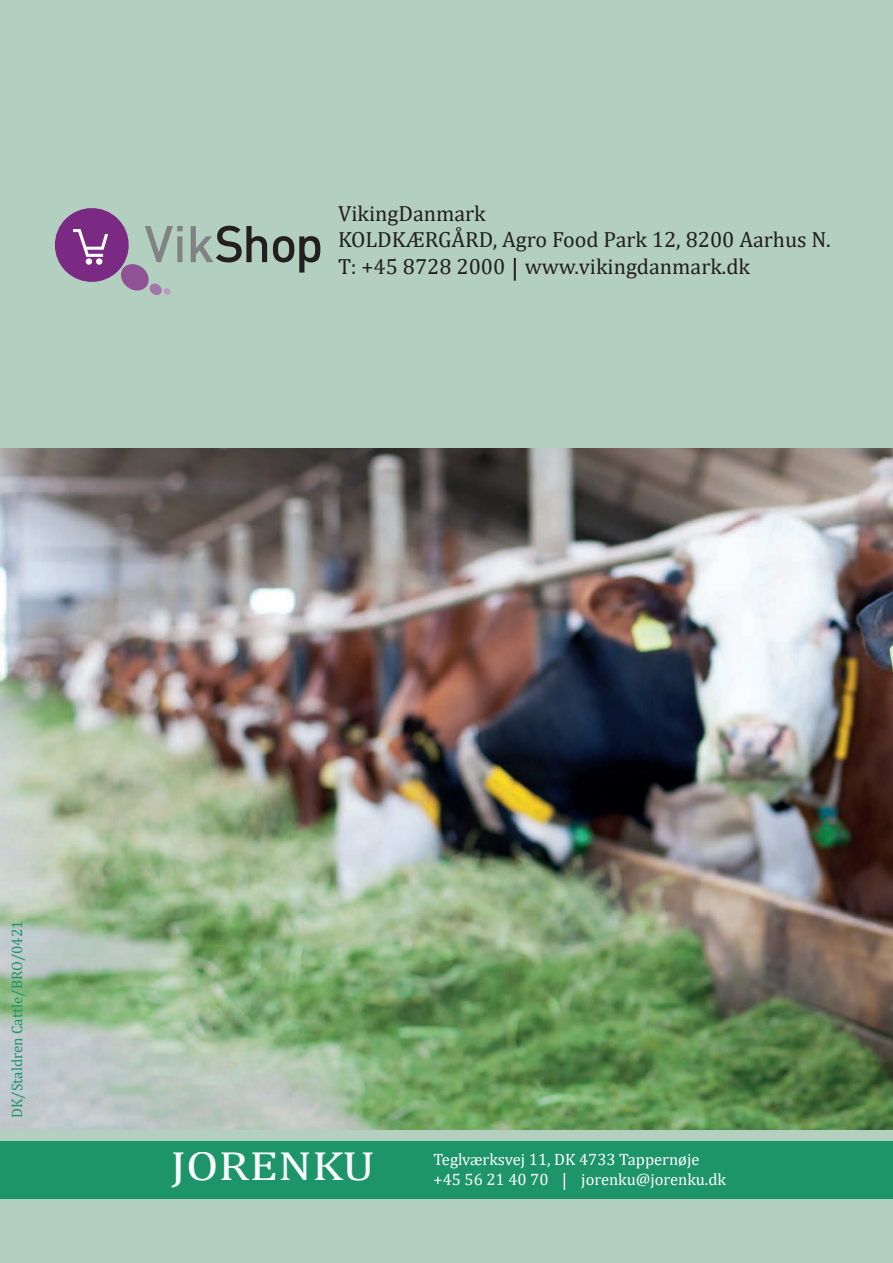
<style>
.page{position:relative;width:893px;height:1263px;background:#b2cfbf}
.page>*{position:absolute;margin:0;border:0;box-sizing:border-box;transform-origin:0 0}
.t1{font:40.95px "Cambria";color:#f9fcfa;scale:1.21 1}
.t2{font:22.05px/26.4px "Cambria";color:#231f20}
.t3{font:16.5px/19.8px "Cambria";color:#fff}
.t4{font:15px "Cambria";color:#1d9569}
</style>
<div class="page">
<div style="left:0;top:1142px;width:893px;height:57px;background:#1d9569"></div>
<svg style="left:564px;top:1173px;width:1px;height:17px"></svg>
<img style="left:0;top:449px;width:893px;height:680px">
<svg style="left:191px;top:226px;width:76px;height:36px"></svg>
<svg style="left:273px;top:236px;width:47px;height:37px"></svg>
<svg style="left:55px;top:208px;width:128px;height:87px"></svg>
<hr style="left:514px;top:258px;width:2px;height:23px;background:#231f20">
<p class="t2" style="left:338px;top:200px;width:494px">VikingDanmark<br>KOLDKÆRGÅRD, Agro Food Park 12, 8200 Aarhus N.<br>T: +45 8728 2000 www.vikingdanmark.dk</p>
<p class="t4" style="left:8px;top:1118px;width:199px;rotate:-90deg">DK/Staldren Cattle/BRO/0421</p>
<h1 class="t1" style="left:171px;top:1142px;width:170px">JORENKU</h1>
<p class="t3" style="left:433px;top:1150px;width:267px">Teglværksvej 11, DK 4733 Tappernøje +45 56 21 40 70</p>
<p class="t3" style="left:581px;top:1169px;width:146px">jorenku@jorenku.dk</p>
</div>
